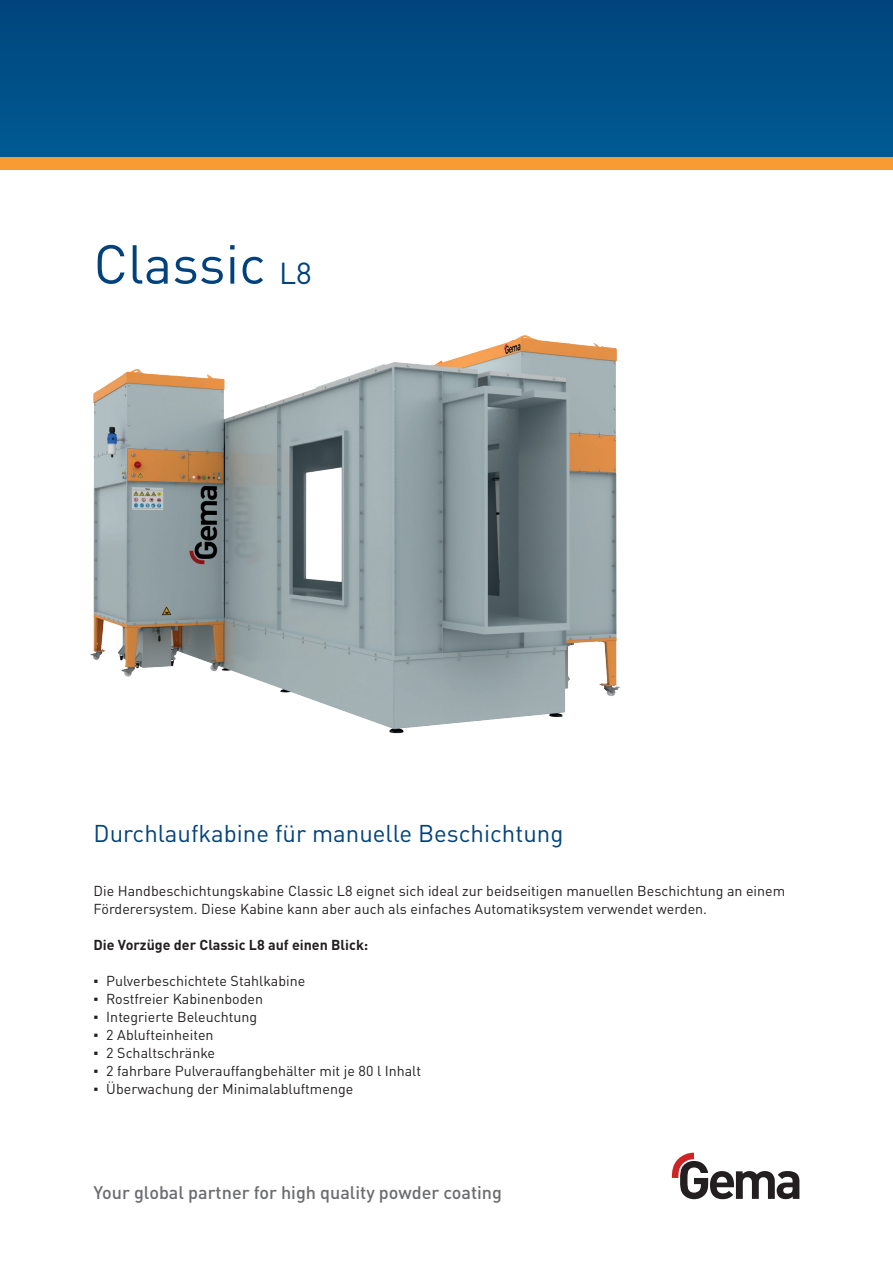
<style>
.page{position:relative;width:893px;height:1263px;background:#fff}
.page>*{position:absolute;margin:0;border:0;box-sizing:border-box;transform-origin:0 0}
.t1{font:54px "DIN Pro";color:#01427c}
.t2{font:24px "DIN Pro";color:#01427c}
.t3{font:500 18px "DIN Pro";color:#6c6d70}
.t4{font:14.25px/18px "DIN Pro";color:#231f20}
.t5{font:700 14.25px "DIN Pro";color:#231f20}
.s1{font-size:30px}
.s2{font-family:"Arial"}
</style>
<div class="page">
<div style="left:0;top:0;width:893px;height:157px;background:#004f87"></div>
<div style="left:0;top:157px;width:893px;height:13px;background:#f89b33"></div>
<svg style="left:672px;top:1153px;width:127px;height:46px"></svg>
<img style="left:89px;top:335px;width:531px;height:399px">
<h1 class="t1" style="left:94px;top:222px;width:220px">Classic <span class="s1">L8</span></h1>
<h2 class="t2" style="left:94px;top:814px;width:471px">Durchlaufkabine für manuelle Beschichtung</h2>
<p class="t4" style="left:94px;top:880px;width:693px">Die Handbeschichtungskabine Classic L8 eignet sich ideal zur beidseitigen manuellen Beschichtung an einem<br>Förderersystem. Diese Kabine kann aber auch als einfaches Automatiksystem verwendet werden.</p>
<p class="t5" style="left:94px;top:933px;width:276px">Die Vorzüge der Classic L8 auf einen Blick:</p>
<p class="t4" style="left:94px;top:970px;width:213px"><span class="s2">▪</span> Pulverbeschichtete Stahlkabine</p>
<p class="t4" style="left:94px;top:988px;width:171px"><span class="s2">▪</span> Rostfreier Kabinenboden</p>
<p class="t4" style="left:94px;top:1006px;width:165px"><span class="s2">▪</span> Integrierte Beleuchtung</p>
<p class="t4" style="left:94px;top:1024px;width:122px"><span class="s2">▪</span> 2 Ablufteinheiten</p>
<p class="t4" style="left:94px;top:1042px;width:123px"><span class="s2">▪</span> 2 Schaltschränke</p>
<p class="t4" style="left:94px;top:1060px;width:329px"><span class="s2">▪</span> 2 fahrbare Pulverauffangbehälter mit je 80 l Inhalt</p>
<p class="t4" style="left:94px;top:1078px;width:261px"><span class="s2">▪</span> Überwachung der Minimalabluftmenge</p>
<p class="t3" style="left:94px;top:1178px;width:410px">Your global partner for high quality powder coating</p>
</div>
